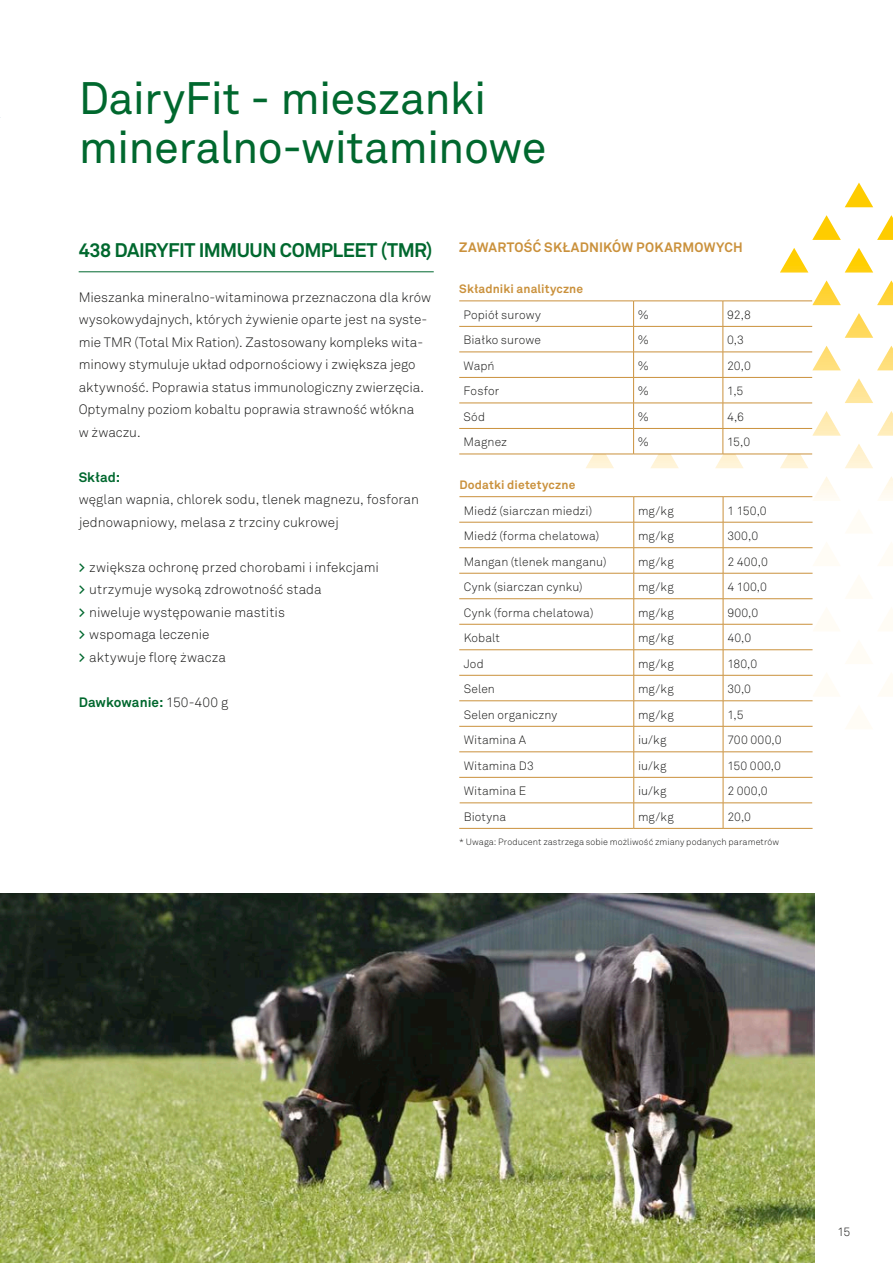
<style>
.page{position:relative;width:893px;height:1263px;background:#fff}
.page>*{position:absolute;margin:0;border:0;box-sizing:border-box;transform-origin:0 0}
.AF_header_30_33_PMS{font:45px/49.5px "Akkurat Pro";letter-spacing:-.015em;color:#00682e}
.AF_subheader_13_13_w{font:700 19.5px "Akkurat Pro";letter-spacing:-.03em;color:#00682e}
.AF_body_9_15{font:300 13.5px/22.5px "Akkurat Pro";color:#191918}
.AF_header_table_8_10{font:700 13.5px "Akkurat Pro";letter-spacing:.015em;color:#ca913c}
.AF_body_9_15-2{font:700 13.5px "Akkurat Pro";letter-spacing:.005em;color:#00682e}
.AF_subsubheader_9_15{font:700 13.5px "Akkurat Pro";letter-spacing:.01em;color:#00682e}
.AF_body_table_8_10{font:300 12px "Akkurat Pro";letter-spacing:.01em;color:#191918}
.AF_header_table_8_10-2{font:700 12px "Akkurat Pro";letter-spacing:.015em;color:#ca913c}
.t1{font:300 9px "Akkurat Pro";letter-spacing:.01em;color:#191918}
.s1{font-weight:700;color:#00682e}
.s2{font-weight:300;color:#191918}
</style>
<div class="page">
<svg style="left:845px;top:183px;width:28px;height:24px"></svg>
<svg style="left:877px;top:215px;width:16px;height:25px"></svg>
<svg style="left:812px;top:215px;width:29px;height:25px"></svg>
<svg style="left:845px;top:248px;width:28px;height:25px"></svg>
<svg style="left:780px;top:248px;width:28px;height:25px"></svg>
<img style="left:0;top:893px;width:814px;height:370px">
<hr style="left:79px;top:271px;width:355px;height:1px;background:#00682e">
<svg style="left:459px;top:300px;width:126px;height:154px"></svg>
<hr style="left:459px;top:301px;width:175px;height:1px;background:#ca913c">
<hr style="left:459px;top:326px;width:175px;height:1px;background:#ca913c">
<hr style="left:459px;top:352px;width:175px;height:1px;background:#ca913c">
<hr style="left:459px;top:377px;width:175px;height:1px;background:#ca913c">
<hr style="left:459px;top:403px;width:175px;height:1px;background:#ca913c">
<hr style="left:459px;top:428px;width:175px;height:1px;background:#ca913c">
<hr style="left:459px;top:454px;width:175px;height:1px;background:#ca913c">
<svg style="left:585px;top:280px;width:308px;height:188px"></svg>
<hr style="left:723px;top:428px;width:89px;height:1px;background:#ca913c">
<hr style="left:723px;top:454px;width:89px;height:1px;background:#ca913c">
<svg style="left:459px;top:497px;width:159px;height:331px"></svg>
<svg style="left:459px;top:523px;width:1px;height:24px"></svg>
<svg style="left:459px;top:574px;width:1px;height:24px"></svg>
<svg style="left:459px;top:625px;width:1px;height:24px"></svg>
<svg style="left:459px;top:676px;width:1px;height:24px"></svg>
<svg style="left:459px;top:727px;width:1px;height:24px"></svg>
<svg style="left:459px;top:778px;width:1px;height:50px"></svg>
<hr style="left:459px;top:496px;width:175px;height:1px;background:#ca913c">
<hr style="left:459px;top:522px;width:175px;height:1px;background:#ca913c">
<hr style="left:459px;top:547px;width:175px;height:1px;background:#ca913c">
<hr style="left:459px;top:573px;width:175px;height:1px;background:#ca913c">
<hr style="left:459px;top:598px;width:175px;height:1px;background:#ca913c">
<hr style="left:459px;top:624px;width:175px;height:1px;background:#ca913c">
<hr style="left:459px;top:649px;width:175px;height:1px;background:#ca913c">
<hr style="left:459px;top:675px;width:175px;height:1px;background:#ca913c">
<hr style="left:459px;top:700px;width:175px;height:1px;background:#ca913c">
<hr style="left:459px;top:726px;width:175px;height:1px;background:#ca913c">
<hr style="left:459px;top:751px;width:175px;height:1px;background:#ca913c">
<hr style="left:459px;top:777px;width:175px;height:1px;background:#ca913c">
<hr style="left:460px;top:803px;width:174px;height:1px;background:#ca913c">
<hr style="left:459px;top:828px;width:175px;height:1px;background:#ca913c">
<hr style="left:634px;top:828px;width:89px;height:1px;background:#ca913c">
<svg style="left:618px;top:476px;width:275px;height:352px"></svg>
<hr style="left:723px;top:803px;width:89px;height:1px;background:#ca913c">
<hr style="left:723px;top:828px;width:90px;height:1px;background:#ca913c">
<p class="AF_header_30_33_PMS" style="left:79px;top:74px;width:469px">DairyFit - mieszanki mineralno-witaminowe</p>
<p class="AF_subheader_13_13_w" style="left:79px;top:238px;width:356px">438 DAIRYFIT IMMUUN COMPLEET (TMR)</p>
<p class="AF_body_9_15" style="left:79px;top:286px;width:354px">Mieszanka mineralno-witaminowa przeznaczona dla krów wysokowydajnych, których żywienie oparte jest na syste&shy;mie TMR (Total Mix Ration). Zastosowany kompleks wita&shy;minowy stymuluje układ odpornościowy i zwiększa jego aktywność. Poprawia status immunologiczny zwierzęcia.<br>Optymalny poziom kobaltu poprawia strawność włókna<br>w żwaczu.</p>
<p class="AF_subsubheader_9_15" style="left:79px;top:468px;width:43px">Skład:</p>
<p class="AF_body_9_15" style="left:79px;top:488px;width:342px">węglan wapnia, chlorek sodu, tlenek magnezu, fosforan jednowapniowy, melasa z trzciny cukrowej</p>
<p class="AF_body_9_15" style="left:79px;top:556px;width:302px"><span class="s1">&gt;</span> zwiększa ochronę przed chorobami i infekcjami</p>
<p class="AF_body_9_15" style="left:79px;top:578px;width:245px"><span class="s1">&gt;</span> utrzymuje wysoką zdrowotność stada</p>
<p class="AF_body_9_15" style="left:79px;top:601px;width:208px"><span class="s1">&gt;</span> niweluje występowanie mastitis</p>
<p class="AF_body_9_15" style="left:79px;top:623px;width:132px"><span class="s1">&gt;</span> wspomaga leczenie</p>
<p class="AF_body_9_15" style="left:79px;top:646px;width:149px"><span class="s1">&gt;</span> aktywuje florę żwacza</p>
<p class="AF_body_9_15-2" style="left:79px;top:693px;width:151px">Dawkowanie: <span class="s2">150-400 g</span></p>
<p class="AF_header_table_8_10" style="left:459px;top:239px;width:285px">ZAWARTOŚĆ SKŁADNIKÓW POKARMOWYCH</p>
<p class="AF_header_table_8_10-2" style="left:459px;top:282px;width:125px">Składniki analityczne</p>
<p class="AF_body_table_8_10" style="left:463px;top:307px;width:79px">Popiół surowy</p>
<p class="AF_body_table_8_10" style="left:638px;top:307px;width:13px">%</p>
<p class="AF_body_table_8_10" style="left:727px;top:307px;width:25px">92,8</p>
<p class="AF_body_table_8_10" style="left:463px;top:333px;width:79px">Białko surowe</p>
<p class="AF_body_table_8_10" style="left:638px;top:333px;width:13px">%</p>
<p class="AF_body_table_8_10" style="left:727px;top:333px;width:18px">0,3</p>
<p class="AF_body_table_8_10" style="left:463px;top:358px;width:33px">Wapń</p>
<p class="AF_body_table_8_10" style="left:638px;top:358px;width:13px">%</p>
<p class="AF_body_table_8_10" style="left:727px;top:358px;width:25px">20,0</p>
<p class="AF_body_table_8_10" style="left:463px;top:384px;width:37px">Fosfor</p>
<p class="AF_body_table_8_10" style="left:638px;top:384px;width:13px">%</p>
<p class="AF_body_table_8_10" style="left:727px;top:384px;width:18px">1,5</p>
<p class="AF_body_table_8_10" style="left:463px;top:409px;width:23px">Sód</p>
<p class="AF_body_table_8_10" style="left:638px;top:409px;width:13px">%</p>
<p class="AF_body_table_8_10" style="left:727px;top:409px;width:18px">4,6</p>
<p class="AF_body_table_8_10" style="left:463px;top:435px;width:45px">Magnez</p>
<p class="AF_body_table_8_10" style="left:638px;top:435px;width:13px">%</p>
<p class="AF_body_table_8_10" style="left:727px;top:435px;width:25px">15,0</p>
<p class="AF_header_table_8_10-2" style="left:459px;top:477px;width:117px">Dodatki dietetyczne</p>
<p class="AF_body_table_8_10" style="left:464px;top:503px;width:130px">Miedź (siarczan miedzi)</p>
<p class="AF_body_table_8_10" style="left:638px;top:503px;width:37px">mg/kg</p>
<p class="AF_body_table_8_10" style="left:727px;top:503px;width:41px">1 150,0</p>
<p class="AF_body_table_8_10" style="left:464px;top:529px;width:137px">Miedź (forma chelatowa)</p>
<p class="AF_body_table_8_10" style="left:638px;top:529px;width:37px">mg/kg</p>
<p class="AF_body_table_8_10" style="left:727px;top:529px;width:32px">300,0</p>
<p class="AF_body_table_8_10" style="left:464px;top:554px;width:144px">Mangan (tlenek manganu)</p>
<p class="AF_body_table_8_10" style="left:638px;top:554px;width:37px">mg/kg</p>
<p class="AF_body_table_8_10" style="left:727px;top:554px;width:42px">2 400,0</p>
<p class="AF_body_table_8_10" style="left:464px;top:580px;width:120px">Cynk (siarczan cynku)</p>
<p class="AF_body_table_8_10" style="left:638px;top:580px;width:37px">mg/kg</p>
<p class="AF_body_table_8_10" style="left:727px;top:580px;width:41px">4 100,0</p>
<p class="AF_body_table_8_10" style="left:464px;top:605px;width:131px">Cynk (forma chelatowa)</p>
<p class="AF_body_table_8_10" style="left:638px;top:605px;width:37px">mg/kg</p>
<p class="AF_body_table_8_10" style="left:727px;top:605px;width:32px">900,0</p>
<p class="AF_body_table_8_10" style="left:464px;top:631px;width:38px">Kobalt</p>
<p class="AF_body_table_8_10" style="left:638px;top:631px;width:37px">mg/kg</p>
<p class="AF_body_table_8_10" style="left:727px;top:631px;width:25px">40,0</p>
<p class="AF_body_table_8_10" style="left:464px;top:656px;width:21px">Jod</p>
<p class="AF_body_table_8_10" style="left:638px;top:656px;width:37px">mg/kg</p>
<p class="AF_body_table_8_10" style="left:727px;top:656px;width:32px">180,0</p>
<p class="AF_body_table_8_10" style="left:464px;top:682px;width:33px">Selen</p>
<p class="AF_body_table_8_10" style="left:638px;top:682px;width:37px">mg/kg</p>
<p class="AF_body_table_8_10" style="left:727px;top:682px;width:25px">30,0</p>
<p class="AF_body_table_8_10" style="left:464px;top:707px;width:95px">Selen organiczny</p>
<p class="AF_body_table_8_10" style="left:638px;top:707px;width:37px">mg/kg</p>
<p class="AF_body_table_8_10" style="left:727px;top:707px;width:18px">1,5</p>
<p class="AF_body_table_8_10" style="left:464px;top:733px;width:64px">Witamina A</p>
<p class="AF_body_table_8_10" style="left:638px;top:733px;width:30px">iu/kg</p>
<p class="AF_body_table_8_10" style="left:727px;top:733px;width:56px">700 000,0</p>
<p class="AF_body_table_8_10" style="left:464px;top:758px;width:72px">Witamina D3</p>
<p class="AF_body_table_8_10" style="left:638px;top:758px;width:30px">iu/kg</p>
<p class="AF_body_table_8_10" style="left:727px;top:758px;width:55px">150 000,0</p>
<p class="AF_body_table_8_10" style="left:464px;top:784px;width:64px">Witamina E</p>
<p class="AF_body_table_8_10" style="left:638px;top:784px;width:30px">iu/kg</p>
<p class="AF_body_table_8_10" style="left:727px;top:784px;width:42px">2 000,0</p>
<p class="AF_body_table_8_10" style="left:464px;top:809px;width:44px">Biotyna</p>
<p class="AF_body_table_8_10" style="left:638px;top:809px;width:37px">mg/kg</p>
<p class="AF_body_table_8_10" style="left:727px;top:809px;width:25px">20,0</p>
<p class="t1" style="left:459px;top:836px;width:321px">* Uwaga: Producent zastrzega sobie możliwość zmiany podanych parametrów</p>
<p class="AF_body_table_8_10" style="left:837px;top:1224px;width:14px">15</p>
</div>
